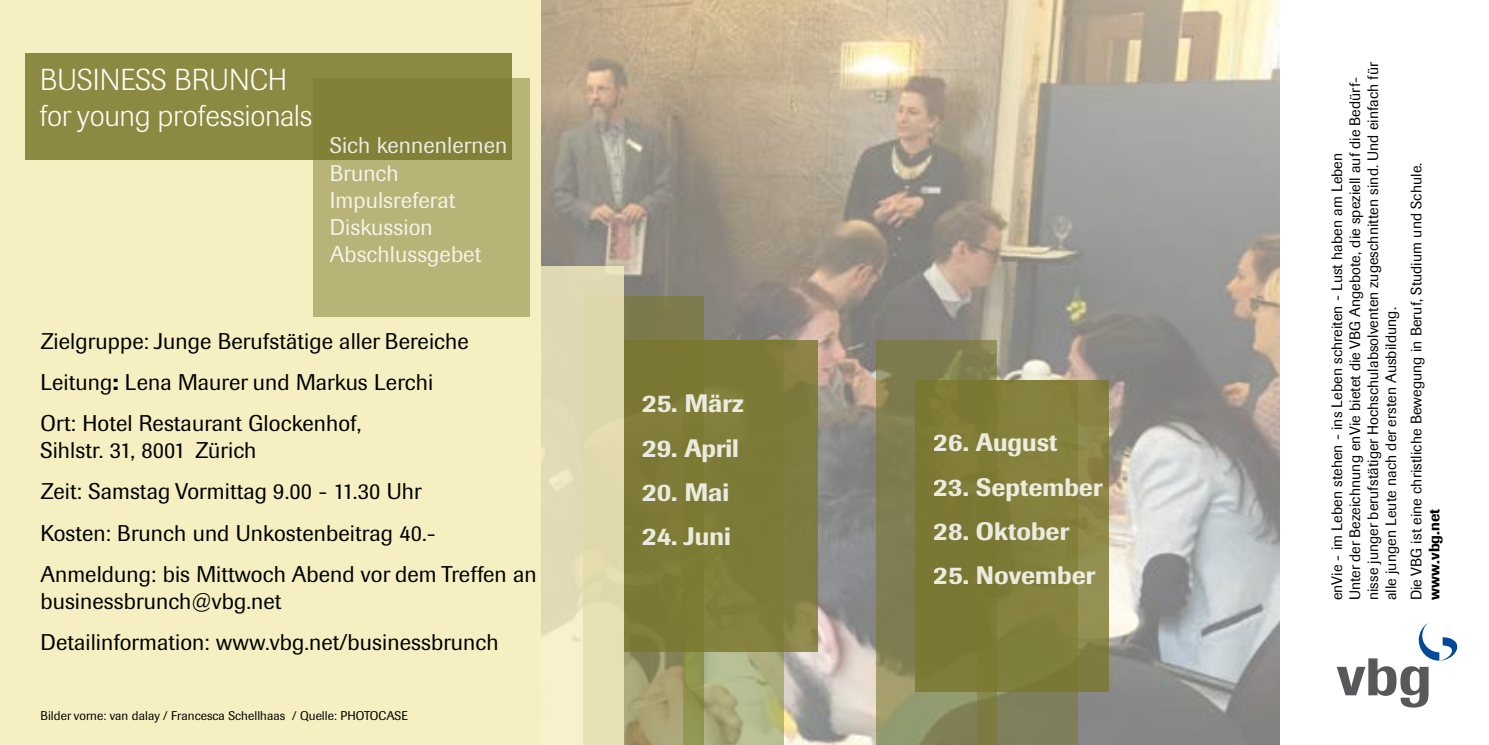
<style>
.page{position:relative;width:1489px;height:745px;background:#fff}
.page>*{position:absolute;margin:0;border:0;box-sizing:border-box;transform-origin:0 0}
.t1{font:300 30px/36px "Imago BQ";color:#fff}
.t2{font:500 25px "Imago BQ";color:#fff}
.t3{font:22.5px/41.2px "Imago BQ";letter-spacing:.005em;color:#000}
.t4{font:22.5px/27px "Imago BQ";letter-spacing:.005em;color:#fff}
.t5{font:15px/18px "Imago BQ";letter-spacing:.005em;color:#000}
.t6{font:500 15px "Imago BQ";letter-spacing:.005em;color:#000}
.t7{font:12.5px "Imago BQ";letter-spacing:.005em;color:#000}
.s1{font-weight:500}
</style>
<div class="page">
<svg style="left:1336px;top:623px;width:122px;height:84px"></svg>
<img style="left:540px;top:0;width:739px;height:744px">
<svg style="left:623px;top:296px;width:80px;height:448px;background:#979264"></svg>
<div style="left:0;top:0;width:540px;height:744px;background:#f6efc1"></div>
<div style="left:26px;top:53px;width:486px;height:107px;background:#8c8943"></div>
<div style="left:0;top:266px;width:623px;height:478px;background:#f6efc1"></div>
<svg style="left:683px;top:651px;width:101px;height:93px;background:#a8ac78"></svg>
<div style="left:624px;top:340px;width:193px;height:311px;background:#7d7b37"></div>
<svg style="left:313px;top:78px;width:216px;height:238px;fill:#b8b377"></svg>
<div style="left:976px;top:379px;width:101px;height:365px;background:#807f5c"></div>
<svg style="left:997px;top:379px;width:111px;height:312px;background:#85813f"></svg>
<svg style="left:876px;top:340px;width:121px;height:404px;background:#807e43"></svg>
<h1 class="t1" style="left:40px;top:62px;width:274px">BUSINESS BRUNCH for young professionals</h1>
<p class="t4" style="left:330px;top:132px;width:179px">Sich kennenlernen<br>Brunch<br>Impulsreferat<br>Diskussion<br>Abschlussgebet</p>
<p class="t3" style="left:40px;top:320px;width:430px">Zielgruppe: Junge Berufstätige aller Bereiche<br>Leitung<span class="s1">:</span> Lena Maurer und Markus Lerchi<br>Ort: Hotel Restaurant Glockenhof,</p>
<p class="t3" style="left:40px;top:429px;width:498px">Sihlstr. 31, 8001 Zürich<br>Zeit: Samstag Vormittag 9.00 - 11.30 Uhr<br>Kosten: Brunch und Unkostenbeitrag 40.- Anmeldung: bis Mittwoch Abend vor dem Treffen an</p>
<p class="t3" style="left:40px;top:580px;width:460px">businessbrunch@vbg.net<br>Detailinformation: www.vbg.net/businessbrunch</p>
<p class="t7" style="left:40px;top:708px;width:369px">Bilder vorne: van dalay / Francesca Schellhaas / Quelle: PHOTOCASE</p>
<p class="t2" style="left:642px;top:388px;width:103px">25. März</p>
<p class="t2" style="left:642px;top:432px;width:98px">29. April</p>
<p class="t2" style="left:642px;top:476px;width:88px">20. Mai</p>
<p class="t2" style="left:642px;top:521px;width:90px">24. Juni</p>
<p class="t2" style="left:933px;top:427px;width:125px">26. August</p>
<p class="t2" style="left:933px;top:471px;width:170px">23. September</p>
<p class="t2" style="left:933px;top:515px;width:137px">28. Oktober</p>
<p class="t2" style="left:933px;top:560px;width:163px">25. November</p>
<p class="t5" style="left:1327px;top:600px;width:539px;rotate:-90deg">enVie - im Leben stehen - ins Leben schreiten - Lust haben am Leben<br>Unter der Bezeichnung enVie bietet die VBG Angebote, die speziell auf die Bedürf&shy;nisse junger berufstätiger Hochschulabsolventen zugeschnitten sind. Und einfach für alle jungen Leute nach der ersten Ausbildung.</p>
<p class="t5" style="left:1406px;top:600px;width:439px;rotate:-90deg">Die VBG ist eine christliche Bewegung in Beruf, Studium und Schule.</p>
<p class="t6" style="left:1424px;top:600px;width:93px;rotate:-90deg">www.vbg.net</p>
</div>
